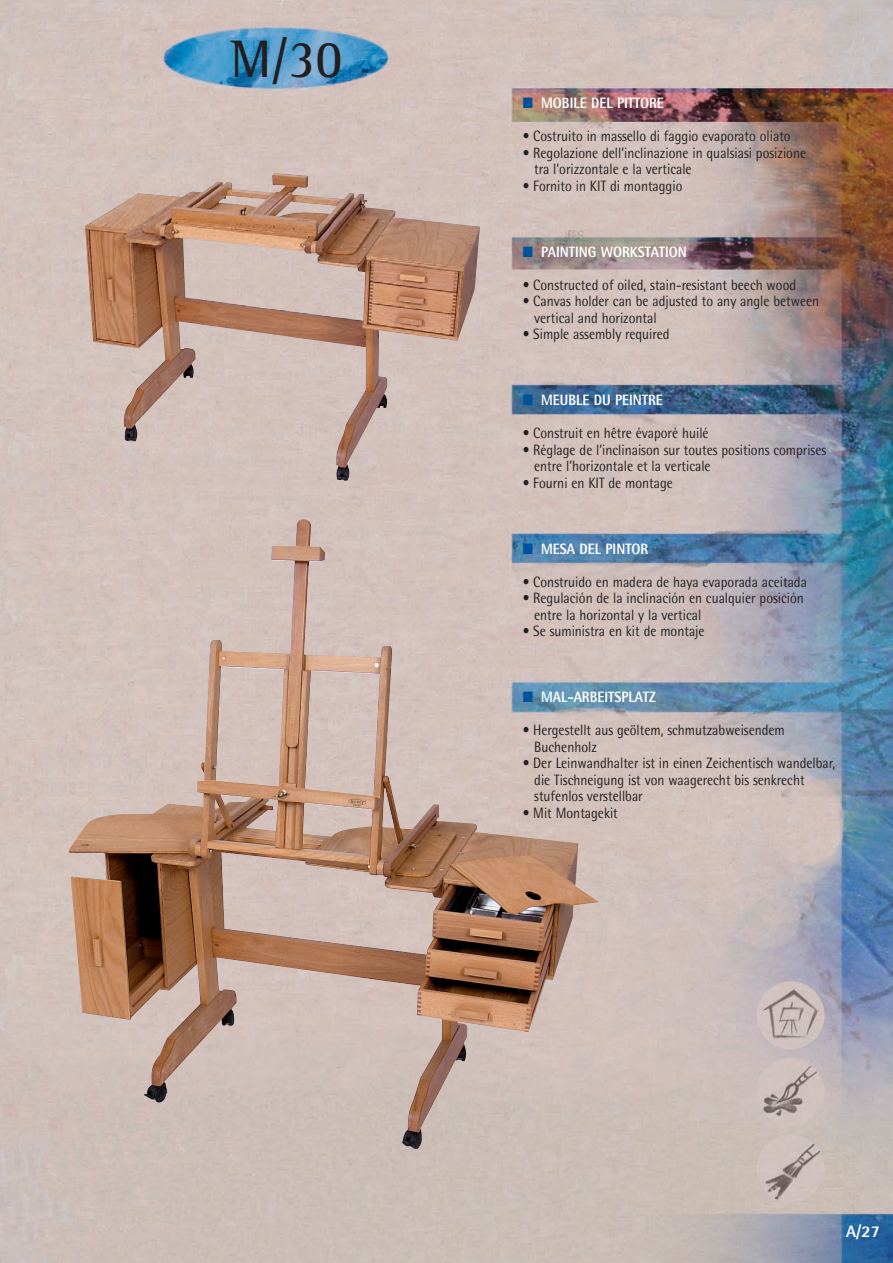
<style>
.page{position:relative;width:893px;height:1263px;background:#fff}
.page>*{position:absolute;margin:0;border:0;box-sizing:border-box;transform-origin:0 0}
.t1{font:700 54px "Rotis Semi Serif";color:#231f20;scale:.9 1}
.t2{font:800 16.5px "Rotis Semi Sans";color:#fff}
.t3{font:15px/16.5px "Rotis Semi Sans";color:#231f20;scale:.9 1}
.t4{font:800 15px "Rotis Semi Sans";color:#fff;scale:.9 1}
.s1{color:#01529b}
</style>
<div class="page">
<img style="left:0;top:0;width:893px;height:1263px">
<img style="left:756px;top:1058px;width:69px;height:68px;border-radius:34px">
<img style="left:756px;top:1134px;width:69px;height:68px;border-radius:34px">
<img style="left:756px;top:981px;width:69px;height:68px;border-radius:34px">
<img style="left:69px;top:519px;width:529px;height:630px">
<img style="left:85px;top:173px;width:395px;height:308px">
<h1 class="t1" style="left:231px;top:26px;width:126px">M/30</h1>
<p class="t4" style="left:523px;top:93px;width:158px"><span class="s1">■</span> MOBILE DEL PITTORE</p>
<p class="t3" style="left:523px;top:128px;width:299px">• Costruito in massello di faggio evaporato oliato</p>
<p class="t3" style="left:534px;top:144px;width:304px;text-indent:-12px">• Regolazione dell’inclinazione in qualsiasi posizione tra l’orizzontale e la verticale</p>
<p class="t3" style="left:523px;top:177px;width:179px">• Fornito in KIT di montaggio</p>
<p class="t4" style="left:523px;top:242px;width:184px"><span class="s1">■</span> PAINTING WORKSTATION</p>
<p class="t3" style="left:523px;top:276px;width:305px">• Constructed of oiled, stain-resistant beech wood</p>
<p class="t3" style="left:534px;top:293px;width:318px;text-indent:-12px">• Canvas holder can be adjusted to any angle between vertical and horizontal</p>
<p class="t3" style="left:523px;top:326px;width:165px">• Simple assembly required</p>
<p class="t4" style="left:523px;top:390px;width:157px"><span class="s1">■</span> MEUBLE DU PEINTRE</p>
<p class="t3" style="left:523px;top:425px;width:208px">• Construit en hêtre évaporé huilé</p>
<p class="t3" style="left:534px;top:441px;width:326px;text-indent:-12px">• Réglage de l’inclinaison sur toutes positions comprises entre l’horizontale et la verticale</p>
<p class="t3" style="left:523px;top:474px;width:168px">• Fourni en KIT de montage</p>
<p class="t4" style="left:523px;top:539px;width:141px"><span class="s1">■</span> MESA DEL PINTOR</p>
<p class="t3" style="left:523px;top:573px;width:317px">• Construido en madera de haya evaporada aceitada</p>
<p class="t3" style="left:534px;top:590px;width:301px;text-indent:-12px">• Regulación de la inclinación en cualquier posición entre la horizontal y la vertical</p>
<p class="t3" style="left:523px;top:623px;width:204px">• Se suministra en kit de montaje</p>
<p class="t4" style="left:523px;top:687px;width:149px"><span class="s1">■</span> MAL-ARBEITSPLATZ</p>
<p class="t3" style="left:534px;top:722px;width:280px;text-indent:-12px">• Hergestellt aus geöltem, schmutzabweisendem<br>Buchenholz</p>
<p class="t3" style="left:534px;top:755px;width:336px;text-indent:-12px">• Der Leinwandhalter ist in einen Zeichentisch wandelbar, die Tischneigung ist von waagerecht bis senkrecht stufenlos verstellbar</p>
<p class="t3" style="left:523px;top:804px;width:107px">• Mit Montagekit</p>
<p class="t2" style="left:846px;top:1221px;width:35px">A/27</p>
</div>
